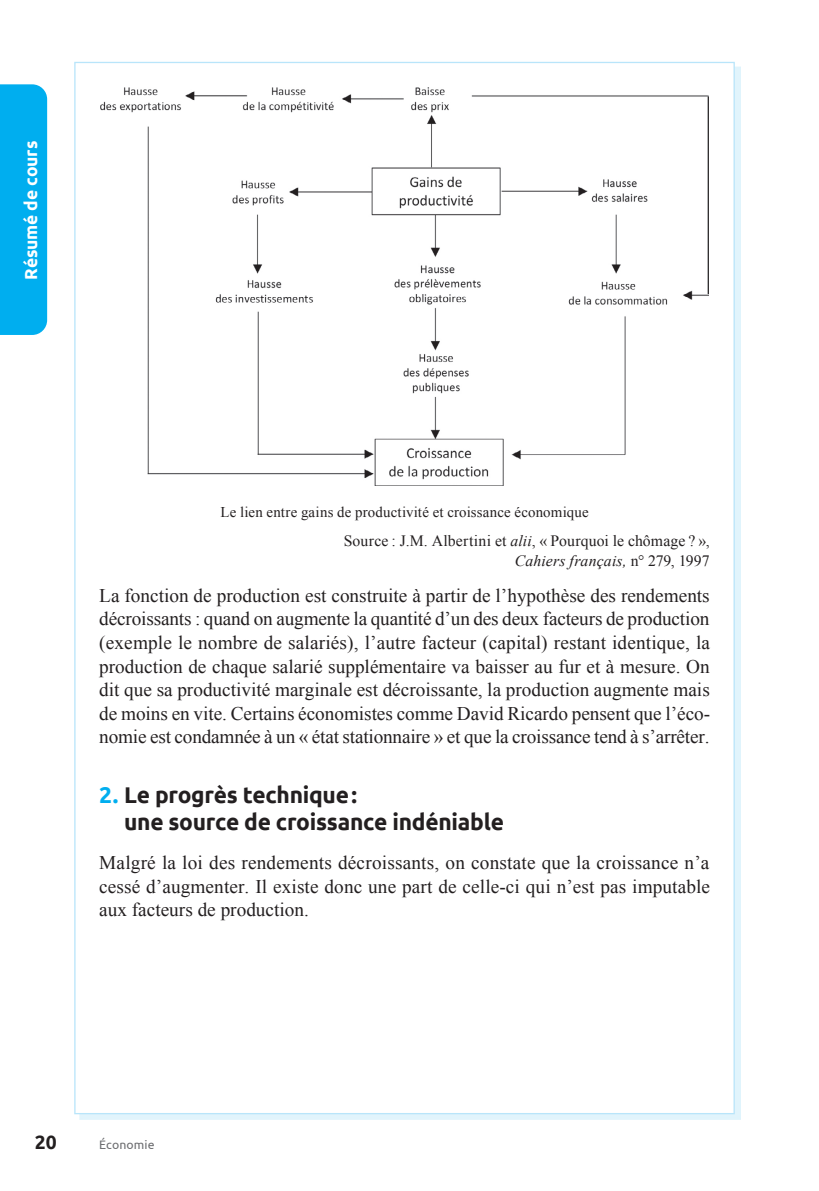
<style>
.page{position:relative;width:819px;height:1191px;background:#fff}
.page>*{position:absolute;margin:0;border:0;box-sizing:border-box;transform-origin:0 0}
.t1{font:700 22.75px/27.3px "Ubuntu";letter-spacing:-.01em;color:#231f20}
.t2{font:19.25px/23.6px "Times New Roman";letter-spacing:-.005em;color:#231f20;text-align:justify}
.t3{font:700 19.25px "Ubuntu";color:#231f20}
.t4{font:700 17.5px "Ubuntu";letter-spacing:-.005em;color:#fff}
.t5{font:15.75px/19.2px "Times New Roman";letter-spacing:.01em;color:#231f20;text-align:right}
.t6{font:14.88px "Times New Roman";letter-spacing:.01em;color:#231f20}
.t7{font:12.25px "Ubuntu";letter-spacing:.01em;color:#6c6d70}
.s1{font-style:italic}
.s2{color:#00aeef}
</style>
<div class="page">
<div style="left:74px;top:62px;width:660px;height:1052px;background:#fff;border:1px solid #b9e5fa"></div>
<img style="left:100px;top:87px;width:608px;height:399px">
<div style="left:0;top:84px;width:47px;height:251px;background:#00aeef"></div>
<p class="t4" style="left:20px;top:280px;width:141px;rotate:-90deg">Résumé de cours</p>
<p class="t6" style="left:220px;top:502px;width:370px">Le lien entre gains de productivité et croissance économique</p>
<p class="t5" style="left:344px;top:531px;width:367px">Source : J.M. Albertini et <span class="s1">alii</span>, « Pourquoi le chômage ? »,<br><span class="s1">Cahiers français,</span> n° 279, 1997</p>
<p class="t2" style="left:99px;top:583px;width:612px">La fonction de production est construite à partir de l’hypothèse des rendements décroissants : quand on augmente la quantité d’un des deux facteurs de production (exemple le nombre de salariés), l’autre facteur (capital) restant identique, la production de chaque salarié supplémentaire va baisser au fur et à mesure. On dit que sa productivité marginale est décroissante, la production augmente mais de moins en vite. Certains économistes comme David Ricardo pensent que l’éco&shy;nomie est condamnée à un « état stationnaire » et que la croissance tend à s’arrêter.</p>
<p class="t1" style="left:124px;top:781px;width:381px;text-indent:-25px"><span class="s2">2.</span> Le progrès technique :<br>une source de croissance indéniable</p>
<p class="t2" style="left:99px;top:850px;width:612px">Malgré la loi des rendements décroissants, on constate que la croissance n’a cessé d’augmenter. Il existe donc une part de celle- ci qui n’est pas imputable aux facteurs de production.</p>
<p class="t3" style="left:35px;top:1130px;width:23px">20</p>
<p class="t7" style="left:99px;top:1137px;width:57px">Économie</p>
</div>
